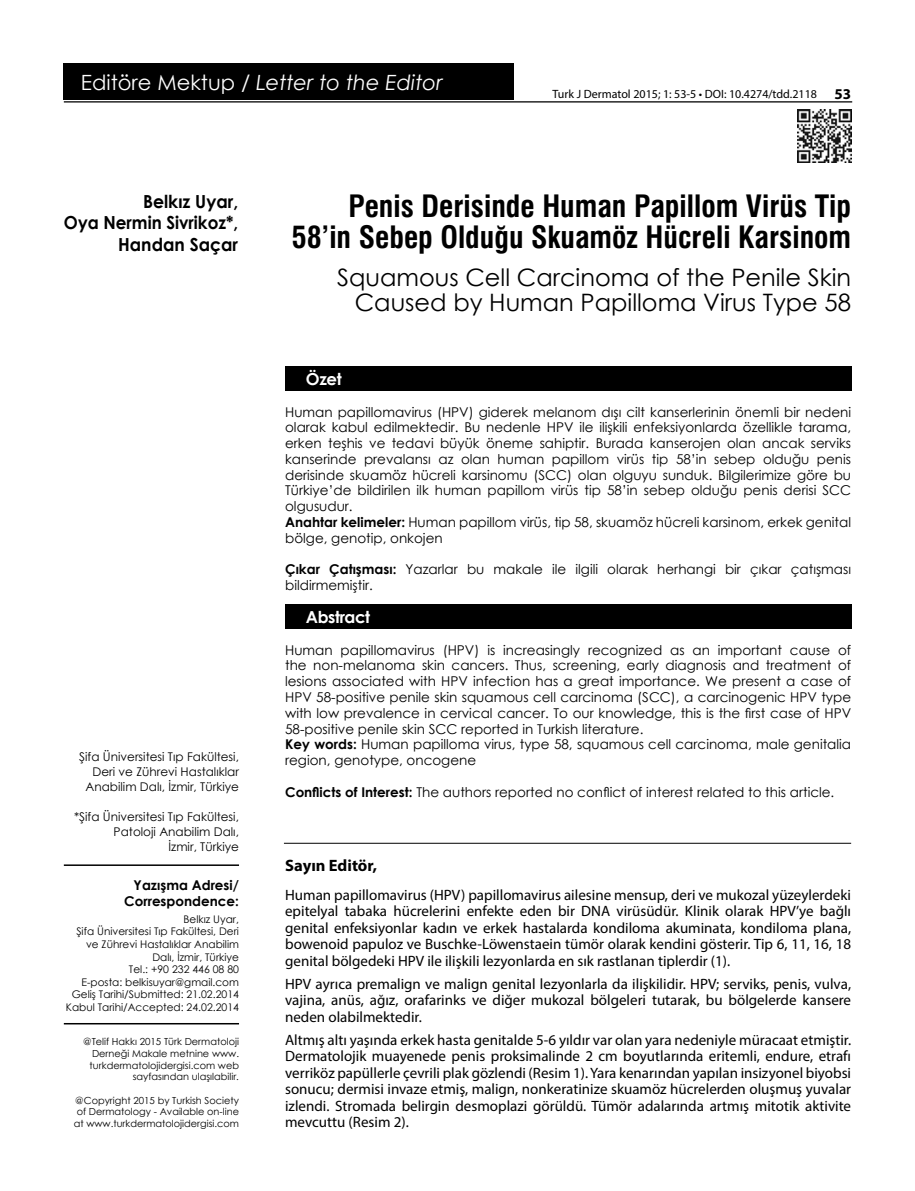
<style>
.page{position:relative;width:915px;height:1191px;background:#fff}
.page>*{position:absolute;margin:0;border:0;box-sizing:border-box;transform-origin:0 0}
.t1{font:30px/31.5px "Swiss Condensed Bold Tr";color:#000;text-align:right}
.t2{font:24px/25.5px "Century Gothic";color:#000;text-align:right}
.t3{font:italic 21px "Century Gothic";color:#fff}
.t4{font:700 18px/21.6px "Century Gothic";color:#000;text-align:right;scale:.96 1}
.t5{font:700 16.5px "Myriad Pro";color:#000}
.t6{font:700 16.5px "Century Gothic";letter-spacing:-.025em;color:#fff}
.t7{font:15px/16.5px "Myriad Pro";color:#000;text-align:justify}
.t8{font:13.5px/15.8px "Century Gothic";color:#000}
.t9{font:700 13.5px/16.5px "Century Gothic";color:#000;text-align:right}
.t10{font:12px/15px "Century Gothic";color:#000;text-align:right}
.t11{font:12px "Myriad Pro";color:#000}
.t12{font:10.5px/12.6px "Century Gothic";color:#000;text-align:right}
.t13{font:9.75px/11.7px "Century Gothic";color:#000;text-align:right}
.s1{font-style:normal}
.s2{font-weight:700;font-size:15px}
.s3{font-weight:700}
</style>
<div class="page">
<img style="left:797px;top:109px;width:53px;height:53px">
<div style="left:64px;top:64px;width:449px;height:36px;background:#000"></div>
<hr style="left:64px;top:101px;width:787px;height:1px;background:#000">
<hr style="left:64px;top:1023px;width:175px;height:1px;background:#000">
<hr style="left:64px;top:864px;width:175px;height:2px;background:#000">
<div style="left:285px;top:366px;width:565px;height:25px;background:#000"></div>
<div style="left:285px;top:604px;width:565px;height:25px;background:#000"></div>
<hr style="left:284px;top:843px;width:566px;height:1px;background:#000">
<h3 class="t3" style="left:81px;top:67px;width:363px"><span class="s1">Editöre Mektup</span> / Letter to the Editor</h3>
<p class="t11" style="left:552px;top:87px;width:300px">Turk J Dermatol 2015; 1: 53-5 • DOI: 10.4274/tdd.2118 <span class="s2">53</span></p>
<h3 class="t4" style="left:64px;top:189px;width:183px">Belkız Uyar,<br>Oya Nermin Sivrikoz*,<br>Handan Saçar</h3>
<h1 class="t1" style="left:292px;top:190px;width:560px">Penis Derisinde Human Papillom Virüs Tip<br>58’in Sebep Olduğu Skuamöz Hücreli Karsinom</h1>
<h2 class="t2" style="left:337px;top:264px;width:515px">Squamous Cell Carcinoma of the Penile Skin<br>Caused by Human Papilloma Virus Type 58</h2>
<p class="t6" style="left:306px;top:366px;width:37px">Özet</p>
<p class="t8" style="left:285px;top:403px;width:567px">Human papillomavirus (HPV) giderek melanom dışı cilt kanserlerinin önemli bir nedeni olarak kabul edilmektedir. Bu nedenle HPV ile ilişkili enfeksiyonlarda özellikle tarama, erken teşhis ve tedavi büyük öneme sahiptir. Burada kanserojen olan ancak serviks kanserinde prevalansı az olan human papillom virüs tip 58’in sebep olduğu penis derisinde skuamöz hücreli karsinomu (SCC) olan olguyu sunduk. Bilgilerimize göre bu Türkiye’de bildirilen ilk human papillom virüs tip 58’in sebep olduğu penis derisi SCC olgusudur.<br><span class="s3">Anahtar kelimeler:</span> Human papillom virüs, tip 58, skuamöz hücreli karsinom, erkek genital bölge, genotip, onkojen</p>
<p class="t8" style="left:285px;top:561px;width:567px"><span class="s3">Çıkar Çatışması:</span> Yazarlar bu makale ile ilgili olarak herhangi bir çıkar çatışması bildirmemiştir.</p>
<p class="t10" style="left:79px;top:749px;width:161px">Şifa Üniversitesi Tıp Fakültesi,<br>Deri ve Zührevi Hastalıklar<br>Anabilim Dalı, İzmir, Türkiye</p>
<p class="t10" style="left:74px;top:809px;width:166px">*Şifa Üniversitesi Tıp Fakültesi,<br>Patoloji Anabilim Dalı,<br>İzmir, Türkiye</p>
<p class="t9" style="left:124px;top:875px;width:116px">Yazışma Adresi/<br>Correspondence:</p>
<p class="t12" style="left:66px;top:912px;width:175px">Belkız Uyar,<br>Şifa Üniversitesi Tıp Fakültesi, Deri ve Zührevi Hastalıklar Anabilim<br>Dalı, İzmir, Türkiye<br>Tel.: +90 232 446 08 80<br>E-posta: belkisuyar@gmail.com<br>Geliş Tarihi/Submitted: 21.02.2014<br>Kabul Tarihi/Accepted: 24.02.2014</p>
<p class="t13" style="left:83px;top:1035px;width:157px">@Telif Hakkı 2015 Türk Dermatoloji<br>Derneği Makale metnine www. turkdermatolojidergisi.com web sayfasından ulaşılabilir.</p>
<p class="t13" style="left:74px;top:1094px;width:167px;text-align:center">@Copyright 2015 by Turkish Society of Dermatology - Available on-line at www.turkdermatolojidergisi.com</p>
<p class="t6" style="left:306px;top:604px;width:66px">Abstract</p>
<p class="t8" style="left:285px;top:641px;width:567px">Human papillomavirus (HPV) is increasingly recognized as an important cause of the non-melanoma skin cancers. Thus, screening, early diagnosis and treatment of lesions associated with HPV infection has a great importance. We present a case of HPV 58-positive penile skin squamous cell carcinoma (SCC), a carcinogenic HPV type with low prevalence in cervical cancer. To our knowledge, this is the first case of HPV 58-positive penile skin SCC reported in Turkish literature.<br><span class="s3">Key words:</span> Human papilloma virus, type 58, squamous cell carcinoma, male genitalia region, genotype, oncogene</p>
<p class="t8" style="left:285px;top:783px;width:550px"><span class="s3">Conflicts of Interest:</span> The authors reported no conflict of interest related to this article.</p>
<p class="t5" style="left:285px;top:854px;width:93px">Sayın Editör,</p>
<p class="t7" style="left:285px;top:886px;width:567px">Human papillomavirus (HPV) papillomavirus ailesine mensup, deri ve mukozal yüzeylerdeki epitelyal tabaka hücrelerini enfekte eden bir DNA virüsüdür. Klinik olarak HPV’ye bağlı genital enfeksiyonlar kadın ve erkek hastalarda kondiloma akuminata, kondiloma plana, bowenoid papuloz ve Buschke-Löwenstaein tümör olarak kendini gösterir. Tip 6, 11, 16, 18 genital bölgedeki HPV ile ilişkili lezyonlarda en sık rastlanan tiplerdir (1).</p>
<p class="t7" style="left:285px;top:975px;width:567px">HPV ayrıca premalign ve malign genital lezyonlarla da ilişkilidir. HPV; serviks, penis, vulva, vajina, anüs, ağız, orafarinks ve diğer mukozal bölgeleri tutarak, bu bölgelerde kansere neden olabilmektedir.</p>
<p class="t7" style="left:285px;top:1031px;width:567px">Altmış altı yaşında erkek hasta genitalde 5-6 yıldır var olan yara nedeniyle müracaat etmiştir.<br>Dermatolojik muayenede penis proksimalinde 2 cm boyutlarında eritemli, endure, etrafı verriköz papüllerle çevrili plak gözlendi (Resim 1). Yara kenarından yapılan insizyonel biyobsi sonucu; dermisi invaze etmiş, malign, nonkeratinize skuamöz hücrelerden oluşmuş yuvalar izlendi. Stromada belirgin desmoplazi görüldü. Tümör adalarında artmış mitotik aktivite mevcuttu (Resim 2).</p>
</div>
